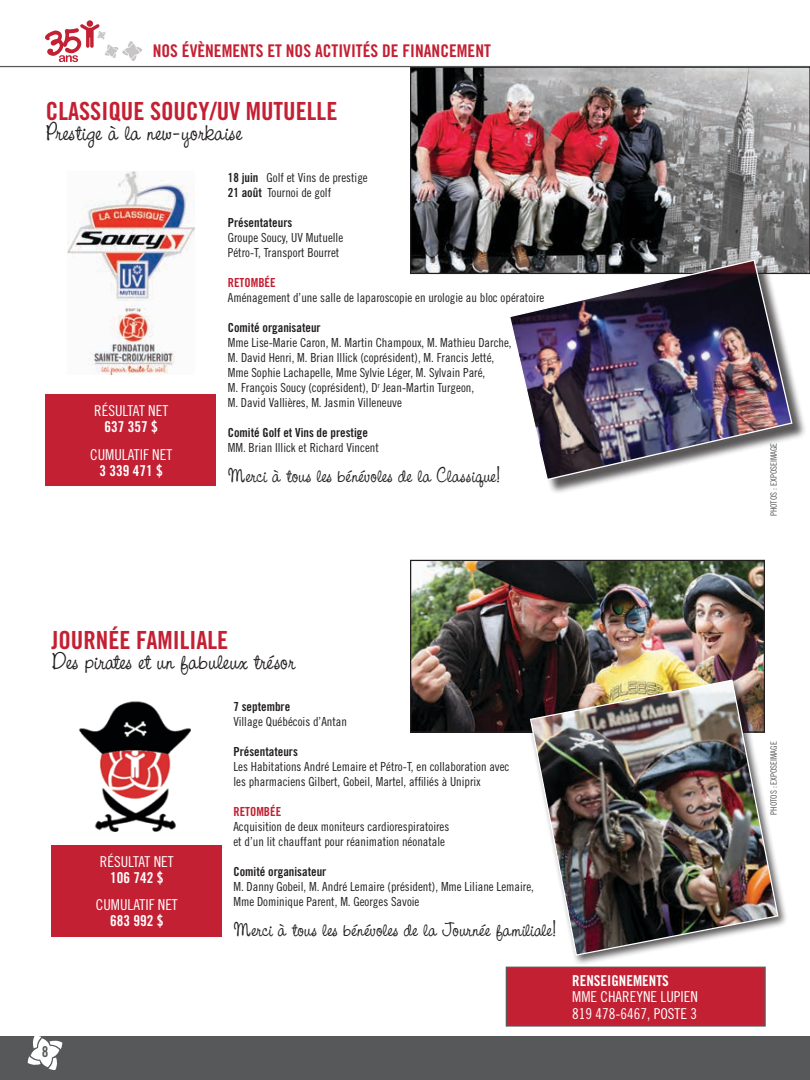
<style>
.page{position:relative;width:810px;height:1080px;background:#fff}
.page>*{position:absolute;margin:0;border:0;box-sizing:border-box;transform-origin:0 0}
.t1{font:25px "CAC Pinafore";color:#231f20}
.t2{font:25px "Trade Gothic Bold Cond Twenty";color:#c42033}
.t3{font:21.25px "CAC Pinafore";color:#231f20}
.t4{font:17.5px "Trade Gothic Bold Cond Twenty";color:#c42033}
.t5{font:15px/16.2px "Trade Gothic Cond Eighteen";color:#fff}
.t6{font:15px "Trade Gothic Bold Cond Twenty";color:#fff}
.t7{font:15px "Trade Gothic Bold Cond Twenty";color:#56585a}
.t8{font:12.5px/15px "Trade Gothic Cond Eighteen";color:#231f20}
.t9{font:12.5px "Trade Gothic Bold Cond Twenty";color:#231f20}
.t10{font:12.5px "Trade Gothic Bold Cond Twenty";color:#c42033}
.t11{font:8.75px "Trade Gothic Cond Eighteen";color:#56585a}
.s1{font-family:"Trade Gothic Bold Cond Twenty"}
</style>
<div class="page">
<div style="left:87px;top:20px;width:6px;height:7px;background:#c42033;border-radius:50%"></div>
<div style="left:0;top:1036px;width:810px;height:44px;background:#56585a"></div>
<svg style="left:45px;top:24px;width:97px;height:38px"></svg>
<svg style="left:28px;top:1036px;width:34px;height:34px"></svg>
<img style="left:67px;top:172px;width:127px;height:203px">
<img style="left:79px;top:701px;width:112px;height:131px">
<div style="left:46px;top:394px;width:170px;height:92px;background:#c42033"></div>
<div style="left:51px;top:845px;width:171px;height:92px;background:#c42033"></div>
<img style="left:412px;top:69px;width:396px;height:203px">
<div style="left:410px;top:67px;width:400px;height:207px;border:1px solid #231f20"></div>
<div style="left:511px;top:262px;width:297px;height:233px;background:#231f20;opacity:.75"></div>
<img style="left:508px;top:259px;width:285px;height:222px">
<img style="left:412px;top:562px;width:351px;height:169px">
<div style="left:410px;top:560px;width:355px;height:173px;border:1px solid #231f20"></div>
<div style="left:527px;top:677px;width:262px;height:289px;background:#231f20;opacity:.75"></div>
<img style="left:529px;top:679px;width:250px;height:278px">
<hr style="left:0;top:66px;width:810px;height:1px;background:#56585a">
<div style="left:506px;top:967px;width:260px;height:60px;background:#c42033;border:1px solid #56585a"></div>
<h3 class="t4" style="left:153px;top:40px;width:340px">NOS ÉVÈNEMENTS ET NOS ACTIVITÉS DE FINANCEMENT</h3>
<h1 class="t2" style="left:46px;top:96px;width:293px">CLASSIQUE SOUCY/UV MUTUELLE</h1>
<h1 class="t1" style="left:46px;top:117px;width:198px">Prestige à la new-yorkaise</h1>
<p class="t5" style="left:94px;top:402px;width:75px">RÉSULTAT NET</p>
<p class="t6" style="left:105px;top:418px;width:55px">637 357 $</p>
<p class="t5" style="left:90px;top:446px;width:83px">CUMULATIF NET</p>
<p class="t6" style="left:100px;top:461px;width:65px">3 339 471 $</p>
<p class="t8" style="left:228px;top:170px;width:141px"><span class="s1">18 juin</span> Golf et Vins de prestige<br><span class="s1">21 août</span> Tournoi de golf</p>
<p class="t9" style="left:228px;top:215px;width:66px">Présentateurs</p>
<p class="t8" style="left:228px;top:230px;width:117px">Groupe Soucy, UV Mutuelle<br>Pétro-T, Transport Bourret</p>
<p class="t10" style="left:228px;top:275px;width:49px">RETOMBÉE</p>
<p class="t8" style="left:228px;top:290px;width:318px">Aménagement d’une salle de laparoscopie en urologie au bloc opératoire</p>
<p class="t9" style="left:228px;top:320px;width:95px">Comité organisateur</p>
<p class="t8" style="left:228px;top:335px;width:285px">Mme Lise-Marie Caron, M. Martin Champoux, M. Mathieu Darche, M. David Henri, M. Brian Illick (coprésident), M. Francis Jetté, Mme Sophie Lachapelle, Mme Sylvie Léger, M. Sylvain Paré,<br>M. François Soucy (coprésident), D<sup>r</sup> Jean-Martin Turgeon,<br>M. David Vallières, M. Jasmin Villeneuve</p>
<p class="t9" style="left:228px;top:425px;width:142px">Comité Golf et Vins de prestige</p>
<p class="t8" style="left:228px;top:440px;width:153px">MM. Brian Illick et Richard Vincent</p>
<h2 class="t3" style="left:228px;top:462px;width:274px">Merci à tous les bénévoles de la Classique!</h2>
<h1 class="t2" style="left:52px;top:625px;width:178px">JOURNÉE FAMILIALE</h1>
<h1 class="t1" style="left:52px;top:646px;width:245px">Des pirates et un fabuleux trésor</h1>
<p class="t7" style="left:42px;top:1043px;width:8px">8</p>
<p class="t5" style="left:100px;top:853px;width:75px">RÉSULTAT NET</p>
<p class="t6" style="left:110px;top:868px;width:55px">106 742 $</p>
<p class="t5" style="left:96px;top:897px;width:83px">CUMULATIF NET</p>
<p class="t6" style="left:110px;top:912px;width:55px">683 992 $</p>
<p class="t9" style="left:233px;top:699px;width:58px">7 septembre</p>
<p class="t8" style="left:233px;top:714px;width:115px">Village Québécois d’Antan</p>
<p class="t9" style="left:233px;top:744px;width:66px">Présentateurs</p>
<p class="t8" style="left:233px;top:759px;width:278px">Les Habitations André Lemaire et Pétro-T, en collaboration avec les pharmaciens Gilbert, Gobeil, Martel, affiliés à Uniprix</p>
<p class="t10" style="left:233px;top:804px;width:49px">RETOMBÉE</p>
<p class="t8" style="left:233px;top:819px;width:217px">Acquisition de deux moniteurs cardiorespiratoires et d’un lit chauffant pour réanimation néonatale</p>
<p class="t9" style="left:233px;top:864px;width:95px">Comité organisateur</p>
<p class="t8" style="left:233px;top:879px;width:302px">M. Danny Gobeil, M. André Lemaire (président), Mme Liliane Lemaire,<br>Mme Dominique Parent, M. Georges Savoie</p>
<h2 class="t3" style="left:233px;top:916px;width:324px">Merci à tous les bénévoles de la Journée familiale!</h2>
<p class="t6" style="left:572px;top:972px;width:98px">RENSEIGNEMENTS</p>
<p class="t5" style="left:572px;top:989px;width:127px">MME CHAREYNE LUPIEN<br>819 478-6467, POSTE 3</p>
<p class="t11" style="left:769px;top:516px;width:75px;rotate:-90deg">PHOTOS : EXPOSEIMAGE</p>
<p class="t11" style="left:769px;top:815px;width:75px;rotate:-90deg">PHOTOS : EXPOSEIMAGE</p>
</div>
